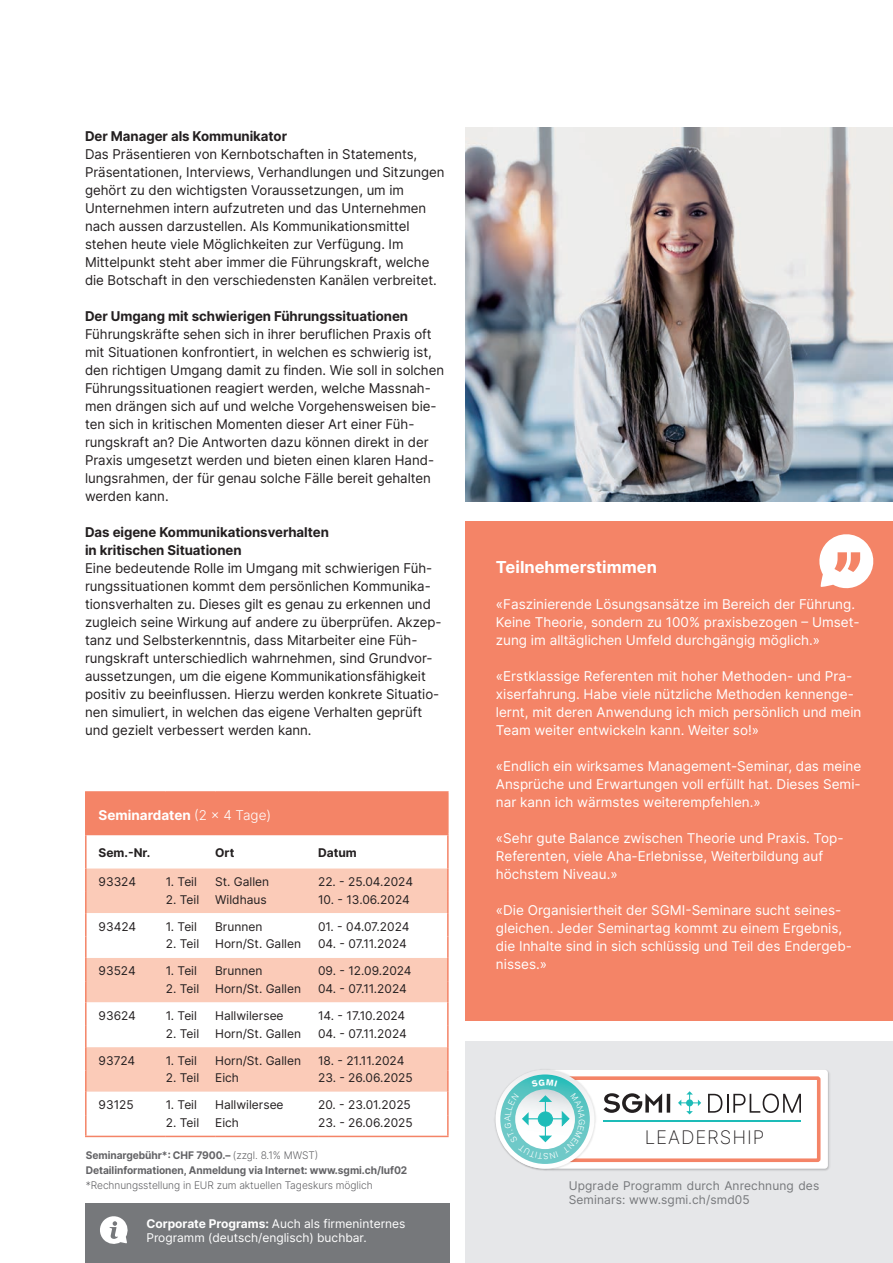
<style>
.page{position:relative;width:893px;height:1263px;background:#fff}
.page>*{position:absolute;margin:0;border:0;box-sizing:border-box;transform-origin:0 0}
.t1{font:200 18.75px "Inter";letter-spacing:.05em;color:#231f20}
.t2{font:700 16.5px "Inter";color:#fff}
.t3{font:13.5px/18px "Inter";letter-spacing:-.005em;color:#231f20}
.t4{font:13.5px/18px "Inter";color:#fff}
.t5{font:700 13.5px/18px "Inter";letter-spacing:-.005em;color:#231f20}
.t6{font:700 13.5px "Inter";color:#fff}
.t7{font:12px "Inter";color:#231f20}
.t8{font:12px/14.4px "Inter";color:#fff}
.t9{font:12px/14.4px "Inter";letter-spacing:.01em;color:#76787b}
.t10{font:700 12px "Inter";color:#231f20}
.t11{font:700 10.5px/15px "Inter";letter-spacing:-.005em;color:#636366}
.t12{font:300 10.5px "Inter";letter-spacing:-.005em;color:#636366}
.t13{font:300 8.4px "Akzidenz Grotesk";color:#fff}
.s1{font-weight:300}
.s2{font-weight:700}
</style>
<div class="page">
<div style="left:85px;top:1203px;width:364px;height:60px;background:#76787b"></div>
<svg style="left:100px;top:1216px;width:28px;height:28px"></svg>
<img style="left:466px;top:128px;width:427px;height:374px">
<div style="left:466px;top:521px;width:427px;height:499px;background:#f48467"></div>
<svg style="left:819px;top:534px;width:55px;height:55px"></svg>
<div style="left:86px;top:792px;width:362px;height:42px;background:#f48467"></div>
<div style="left:87px;top:868px;width:360px;height:45px;background:#fbcbb8"></div>
<svg style="left:87px;top:958px;width:360px;height:178px"></svg>
<hr style="left:85px;top:791px;width:81px;height:2px;background:#f48467">
<hr style="left:85px;top:793px;width:2px;height:41px;background:#f48467">
<hr style="left:166px;top:791px;width:49px;height:2px;background:#f48467">
<hr style="left:215px;top:791px;width:103px;height:2px;background:#f48467">
<hr style="left:318px;top:791px;width:131px;height:2px;background:#f48467">
<hr style="left:447px;top:793px;width:2px;height:41px;background:#f48467">
<hr style="left:85px;top:834px;width:81px;height:1px;background:#f48467">
<hr style="left:166px;top:834px;width:49px;height:1px;background:#f48467">
<hr style="left:215px;top:834px;width:103px;height:1px;background:#f48467">
<hr style="left:318px;top:834px;width:131px;height:1px;background:#f48467">
<hr style="left:85px;top:835px;width:2px;height:33px;background:#f48467">
<hr style="left:447px;top:835px;width:2px;height:33px;background:#f48467">
<hr style="left:85px;top:868px;width:2px;height:24px;background:#f48467">
<hr style="left:447px;top:868px;width:2px;height:24px;background:#f48467">
<hr style="left:85px;top:892px;width:2px;height:21px;background:#f48467">
<hr style="left:447px;top:892px;width:2px;height:21px;background:#f48467">
<hr style="left:85px;top:913px;width:2px;height:23px;background:#f48467">
<hr style="left:447px;top:913px;width:2px;height:23px;background:#f48467">
<hr style="left:85px;top:936px;width:2px;height:22px;background:#f48467">
<hr style="left:447px;top:936px;width:2px;height:22px;background:#f48467">
<hr style="left:85px;top:958px;width:2px;height:23px;background:#f48467">
<hr style="left:447px;top:958px;width:2px;height:23px;background:#f48467">
<hr style="left:85px;top:981px;width:2px;height:21px;background:#f48467">
<hr style="left:447px;top:981px;width:2px;height:21px;background:#f48467">
<hr style="left:85px;top:1002px;width:2px;height:24px;background:#f48467">
<hr style="left:447px;top:1002px;width:2px;height:24px;background:#f48467">
<hr style="left:85px;top:1026px;width:2px;height:21px;background:#f48467">
<hr style="left:447px;top:1026px;width:2px;height:21px;background:#f48467">
<hr style="left:85px;top:1047px;width:2px;height:23px;background:#f48467">
<hr style="left:447px;top:1047px;width:2px;height:23px;background:#f48467">
<hr style="left:85px;top:1070px;width:2px;height:22px;background:#f48467">
<hr style="left:447px;top:1070px;width:2px;height:22px;background:#f48467">
<hr style="left:85px;top:1092px;width:2px;height:23px;background:#f48467">
<hr style="left:447px;top:1092px;width:2px;height:23px;background:#f48467">
<hr style="left:85px;top:1115px;width:2px;height:21px;background:#f48467">
<hr style="left:447px;top:1115px;width:2px;height:21px;background:#f48467">
<hr style="left:85px;top:1136px;width:81px;height:1px;background:#f48467">
<hr style="left:166px;top:1136px;width:49px;height:1px;background:#f48467">
<hr style="left:215px;top:1136px;width:103px;height:1px;background:#f48467">
<hr style="left:318px;top:1136px;width:131px;height:1px;background:#f48467">
<div style="left:466px;top:1042px;width:427px;height:221px;background:#e6e7e9"></div>
<img style="left:828px;top:1071px;width:2px;height:98px">
<svg style="left:496px;top:1070px;width:332px;height:101px;background:#dce5e3"></svg>
<p class="t5" style="left:85px;top:127px;width:204px">Der Manager als Kommunikator</p>
<p class="t3" style="left:85px;top:145px;width:361px">Das Präsentieren von Kernbotschaften in Statements, Präsentationen, Interviews, Verhandlungen und Sitzungen gehört zu den wichtigsten Voraussetzungen, um im Unternehmen intern aufzutreten und das Unternehmen nach aussen darzustellen. Als Kommunikationsmittel stehen heute viele Möglichkeiten zur Verfügung. Im Mittelpunkt steht aber immer die Führungskraft, welche die Botschaft in den verschiedensten Kanälen verbreitet.</p>
<p class="t5" style="left:85px;top:307px;width:325px">Der Umgang mit schwierigen Führungssituationen</p>
<p class="t3" style="left:85px;top:325px;width:361px">Führungskräfte sehen sich in ihrer beruflichen Praxis oft mit Situationen konfrontiert, in welchen es schwierig ist, den richtigen Umgang damit zu finden. Wie soll in solchen Führungssituationen reagiert werden, welche Massnah&shy;men drängen sich auf und welche Vorgehensweisen bie&shy;ten sich in kritischen Momenten dieser Art einer Füh&shy;rungskraft an? Die Antworten dazu können direkt in der Praxis umgesetzt werden und bieten einen klaren Hand&shy;lungsrahmen, der für genau solche Fälle bereit gehalten werden kann.</p>
<p class="t5" style="left:85px;top:523px;width:245px">Das eigene Kommunikationsverhalten in kritischen Situationen</p>
<p class="t3" style="left:85px;top:559px;width:358px">Eine bedeutende Rolle im Umgang mit schwierigen Füh&shy;rungssituationen kommt dem persönlichen Kommunika&shy;tionsverhalten zu. Dieses gilt es genau zu erkennen und zugleich seine Wirkung auf andere zu überprüfen. Akzep&shy;tanz und Selbsterkenntnis, dass Mitarbeiter eine Füh&shy;rungskraft unterschiedlich wahrnehmen, sind Grundvor&shy;aussetzungen, um die eigene Kommunikationsfähigkeit positiv zu beeinflussen. Hierzu werden konkrete Situatio&shy;nen simuliert, in welchen das eigene Verhalten geprüft und gezielt verbessert werden kann.</p>
<p class="t6" style="left:99px;top:805px;width:174px">Seminardaten <span class="s1">(2 x 4 Tage)</span></p>
<p class="t10" style="left:99px;top:844px;width:53px">Sem.-Nr.</p>
<p class="t10" style="left:215px;top:844px;width:21px">Ort</p>
<p class="t10" style="left:318px;top:844px;width:40px">Datum</p>
<p class="t7" style="left:99px;top:873px;width:39px">93324</p>
<p class="t7" style="left:166px;top:873px;width:33px">1. Teil</p>
<p class="t7" style="left:215px;top:873px;width:56px">St. Gallen</p>
<p class="t7" style="left:318px;top:873px;width:96px">22. - 25.04.2024</p>
<p class="t7" style="left:166px;top:890px;width:35px">2. Teil</p>
<p class="t7" style="left:215px;top:890px;width:53px">Wildhaus</p>
<p class="t7" style="left:318px;top:890px;width:93px">10. - 13.06.2024</p>
<p class="t7" style="left:99px;top:918px;width:39px">93424</p>
<p class="t7" style="left:166px;top:918px;width:33px">1. Teil</p>
<p class="t7" style="left:215px;top:918px;width:49px">Brunnen</p>
<p class="t7" style="left:318px;top:918px;width:93px">01. - 04.07.2024</p>
<p class="t7" style="left:166px;top:935px;width:35px">2. Teil</p>
<p class="t7" style="left:215px;top:935px;width:87px">Horn/St. Gallen</p>
<p class="t7" style="left:318px;top:935px;width:90px">04. - 07.11.2024</p>
<p class="t7" style="left:99px;top:962px;width:39px">93524</p>
<p class="t7" style="left:166px;top:962px;width:33px">1. Teil</p>
<p class="t7" style="left:215px;top:962px;width:49px">Brunnen</p>
<p class="t7" style="left:318px;top:962px;width:95px">09. - 12.09.2024</p>
<p class="t7" style="left:166px;top:980px;width:35px">2. Teil</p>
<p class="t7" style="left:215px;top:980px;width:87px">Horn/St. Gallen</p>
<p class="t7" style="left:318px;top:980px;width:90px">04. - 07.11.2024</p>
<p class="t7" style="left:99px;top:1007px;width:39px">93624</p>
<p class="t7" style="left:166px;top:1007px;width:33px">1. Teil</p>
<p class="t7" style="left:215px;top:1007px;width:70px">Hallwilersee</p>
<p class="t7" style="left:318px;top:1007px;width:89px">14. - 17.10.2024</p>
<p class="t7" style="left:166px;top:1024px;width:35px">2. Teil</p>
<p class="t7" style="left:215px;top:1024px;width:87px">Horn/St. Gallen</p>
<p class="t7" style="left:318px;top:1024px;width:90px">04. - 07.11.2024</p>
<p class="t7" style="left:99px;top:1052px;width:38px">93724</p>
<p class="t7" style="left:166px;top:1052px;width:33px">1. Teil</p>
<p class="t7" style="left:215px;top:1052px;width:87px">Horn/St. Gallen</p>
<p class="t7" style="left:318px;top:1052px;width:88px">18. - 21.11.2024</p>
<p class="t7" style="left:166px;top:1069px;width:35px">2. Teil</p>
<p class="t7" style="left:215px;top:1069px;width:25px">Eich</p>
<p class="t7" style="left:318px;top:1069px;width:96px">23. - 26.06.2025</p>
<p class="t7" style="left:99px;top:1096px;width:37px">93125</p>
<p class="t7" style="left:166px;top:1096px;width:33px">1. Teil</p>
<p class="t7" style="left:215px;top:1096px;width:70px">Hallwilersee</p>
<p class="t7" style="left:318px;top:1096px;width:94px">20. - 23.01.2025</p>
<p class="t7" style="left:166px;top:1114px;width:35px">2. Teil</p>
<p class="t7" style="left:215px;top:1114px;width:25px">Eich</p>
<p class="t7" style="left:318px;top:1114px;width:96px">23. - 26.06.2025</p>
<p class="t11" style="left:86px;top:1148px;width:323px">Seminargebühr*: CHF 7900.– <span class="s1">(zzgl. 8.1% MWST)<br></span>Detailinformationen, Anmeldung via Internet: www.sgmi.ch/luf02</p>
<p class="t12" style="left:86px;top:1178px;width:288px">*Rechnungsstellung in EUR zum aktuellen Tageskurs möglich</p>
<p class="t8" style="left:146px;top:1216px;width:261px"><span class="s2">Corporate Programs:</span> Auch als firmeninternes<br>Programm (deutsch/englisch) buchbar.</p>
<p class="t2" style="left:496px;top:555px;width:163px">Teilnehmerstimmen</p>
<p class="t4" style="left:496px;top:595px;width:365px">«Faszinierende Lösungsansätze im Bereich der Führung.<br>Keine Theorie, sondern zu 100% praxisbezogen – Umset&shy;zung im alltäglichen Umfeld durchgängig möglich.»</p>
<p class="t4" style="left:496px;top:667px;width:367px">«Erstklassige Referenten mit hoher Methoden- und Pra&shy;xiserfahrung. Habe viele nützliche Methoden kennenge&shy;lernt, mit deren Anwendung ich mich persönlich und mein Team weiter entwickeln kann. Weiter so!»</p>
<p class="t4" style="left:496px;top:757px;width:367px;text-align:justify">«Endlich ein wirksames Management-Seminar, das meine Ansprüche und Erwartungen voll erfüllt hat. Dieses Semi&shy;nar kann ich wärmstes weiterempfehlen.»</p>
<p class="t4" style="left:496px;top:829px;width:349px">«Sehr gute Balance zwischen Theorie und Praxis. Top-<br>Referenten, viele Aha-Erlebnisse, Weiterbildung auf höchstem Niveau.»</p>
<p class="t4" style="left:496px;top:901px;width:358px">«Die Organisiertheit der SGMI-Seminare sucht seines&shy;gleichen. Jeder Seminartag kommt zu einem Ergebnis, die Inhalte sind in sich schlüssig und Teil des Endergeb&shy;nisses.»</p>
<p class="t13" style="left:503px;top:1121px;width:7px;rotate:-90deg">A</p>
<h1 class="t1" style="left:645px;top:1123px;width:121px">LEADERSHIP</h1>
<p class="t9" style="left:569px;top:1178px;width:252px">Upgrade Programm durch Anrechnung des<br>Seminars: www.sgmi.ch/smd05</p>
</div>
